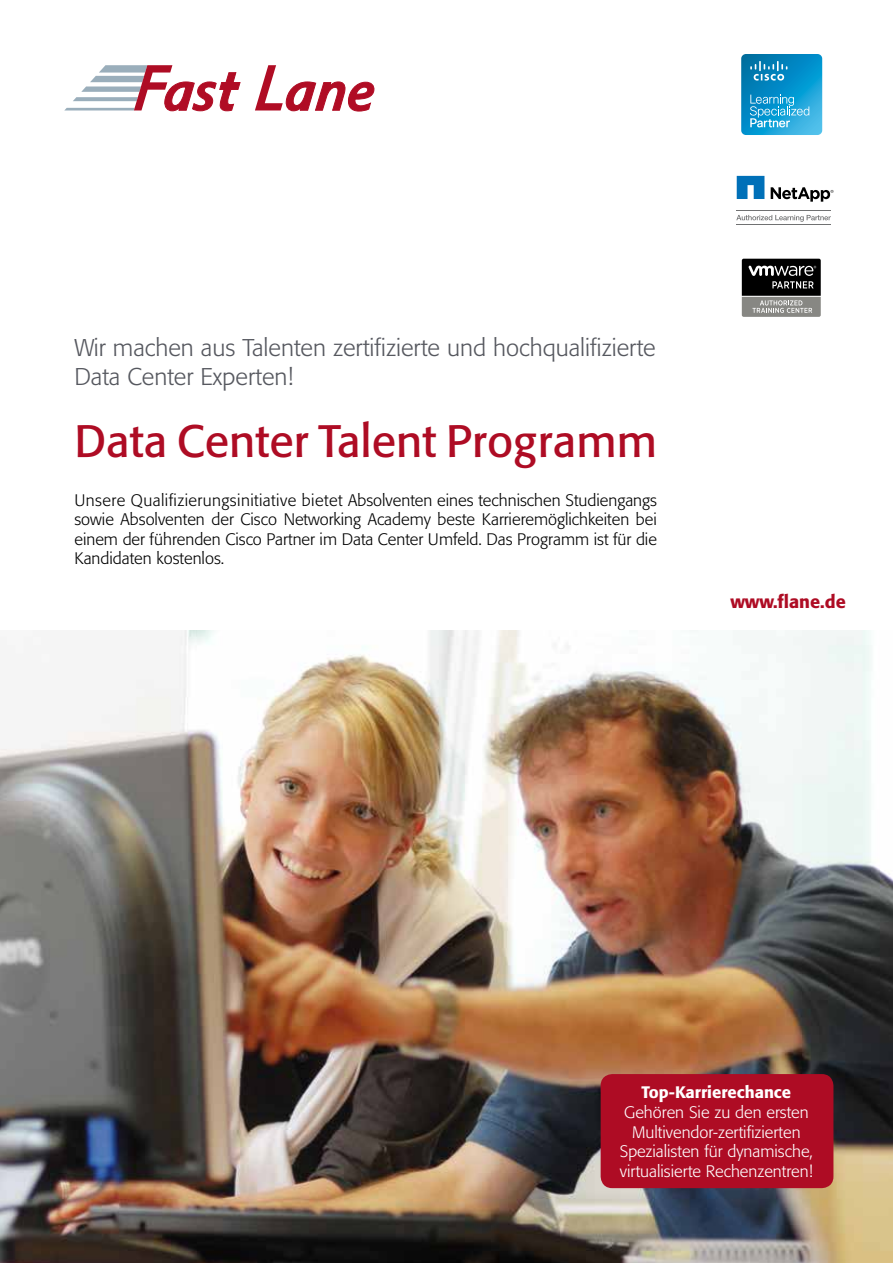
<style>
.page{position:relative;width:893px;height:1263px;background:#fff}
.page>*{position:absolute;margin:0;border:0;box-sizing:border-box;transform-origin:0 0}
.t1{font:45px "Formata";color:#ae0c24}
.t2{font:300 24px/28.8px "Formata";color:#56585f}
.t3{font:500 18px "Formata";color:#ae0c24}
.t4{font:300 16.5px/19.5px "Formata";color:#000;text-align:justify}
.t5{font:300 16.5px/19.8px "Formata";color:#fff;text-align:center}
.t6{font:500 16.5px "Formata";color:#fff}
</style>
<div class="page">
<svg style="left:255px;top:65px;width:119px;height:46px"></svg>
<svg style="left:64px;top:65px;width:177px;height:46px"></svg>
<svg style="left:742px;top:259px;width:79px;height:58px;background:#515150"></svg>
<svg style="left:741px;top:54px;width:81px;height:81px;background:#239dcf"></svg>
<hr style="left:736px;top:211px;width:95px;height:1px;background:#707172">
<hr style="left:736px;top:224px;width:95px;height:1px;background:#707172">
<svg style="left:737px;top:176px;width:27px;height:23px"></svg>
<svg style="left:736px;top:215px;width:95px;height:7px"></svg>
<svg style="left:771px;top:187px;width:62px;height:15px"></svg>
<img style="left:0;top:630px;width:893px;height:633px">
<div style="left:601px;top:1074px;width:232px;height:114px;background:#ae0c24;border-radius:12px"></div>
<h2 class="t2" style="left:74px;top:333px;width:583px">Wir machen aus Talenten zertifizierte und hochqualifizierte<br>Data Center Experten!</h2>
<h1 class="t1" style="left:74px;top:414px;width:584px">Data Center Talent Programm</h1>
<p class="t4" style="left:74px;top:490px;width:584px">Unsere Qualifizierungsinitiative bietet Absolventen eines technischen Studiengangs sowie Absolventen der Cisco Networking Academy beste Karrieremöglichkeiten bei einem der führenden Cisco Partner im Data Center Umfeld. Das Programm ist für die Kandidaten kostenlos.</p>
<p class="t3" style="left:730px;top:591px;width:117px">www.flane.de</p>
<p class="t6" style="left:642px;top:1082px;width:151px">Top-Karrierechance</p>
<p class="t5" style="left:620px;top:1102px;width:195px">Gehören Sie zu den ersten<br>Multivendor-zertifizierten<br>Spezialisten für dynamische, virtualisierte Rechenzentren!</p>
</div>
